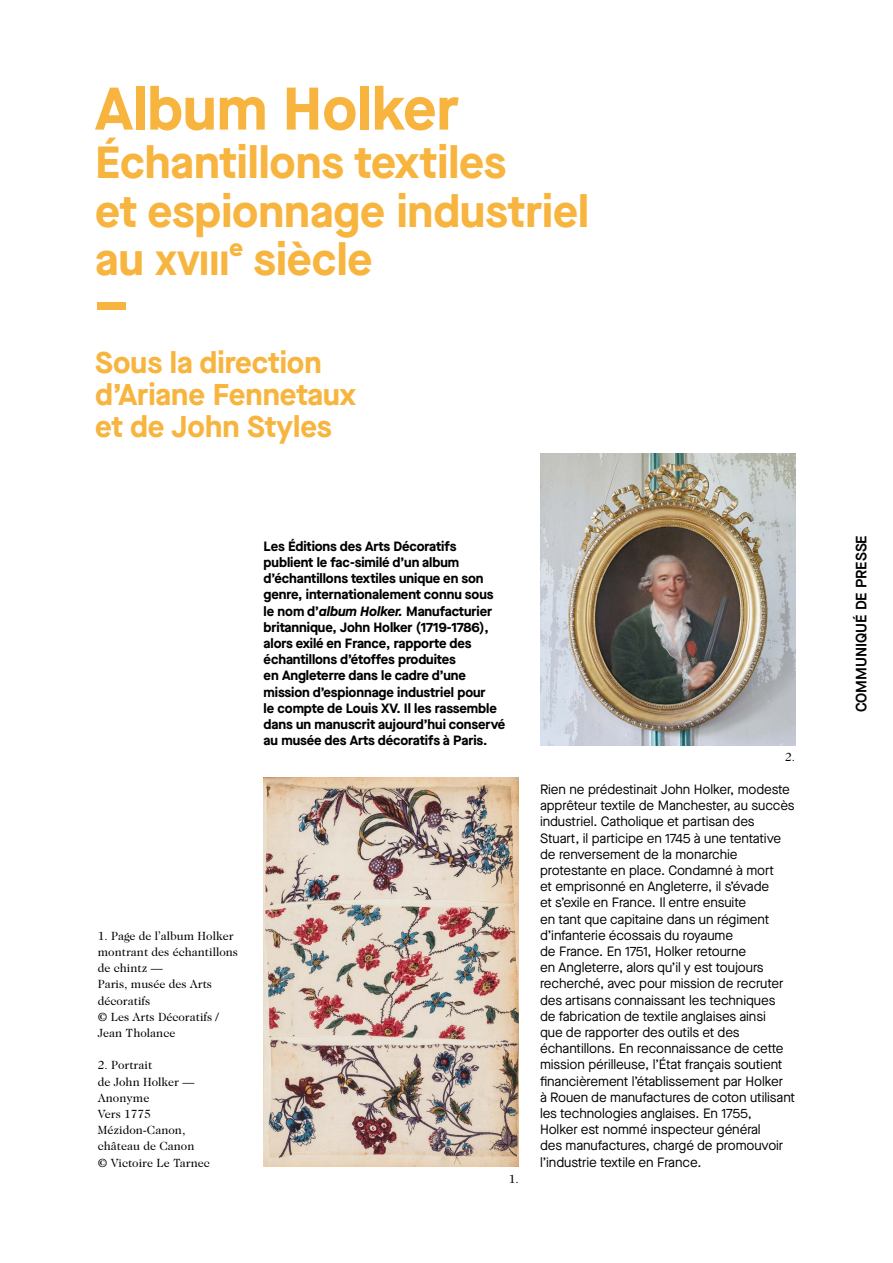
<style>
.page{position:relative;width:893px;height:1263px;background:#fff}
.page>*{position:absolute;margin:0;border:0;box-sizing:border-box;transform-origin:0 0}
.t1{font:700 60px "Maison Neue";color:#f7b53f}
.t2{font:700 45px/48.6px "Maison Neue";color:#f7b53f}
.t3{font:700 30px/32.4px "Maison Neue";color:#f7b53f}
.t4{font:600 15px "Maison Neue";color:#000}
.t5{font:13.5px/16.2px "Maison Neue";letter-spacing:-.005em;color:#000}
.t6{font:700 13.5px/16.2px "Maison Neue";letter-spacing:-.005em;color:#000}
.t7{font:12px/16.2px "Caslon 224 Std";color:#000}
.s1{font-weight:800;font-size:33.6px}
.s2{font-style:italic}
</style>
<div class="page">
<img style="left:264px;top:778px;width:255px;height:388px">
<img style="left:540px;top:454px;width:255px;height:291px">
<h1 class="t1" style="left:95px;top:66px;width:365px">Album Holker</h1>
<h2 class="t2" style="left:95px;top:137px;width:495px">Échantillons textiles<br>et espionnage industriel au <span class="s1">xviii</span>e siècle</h2>
<h1 class="t1" style="left:95px;top:260px;width:35px">–</h1>
<h3 class="t3" style="left:95px;top:345px;width:262px">Sous la direction d’Ariane Fennetaux et de John Styles</h3>
<p class="t7" style="left:98px;top:927px;width:142px">1. Page de l’album Holker montrant des échantillons de chintz —<br>Paris, musée des Arts décoratifs<br>© Les Arts Décoratifs /<br>Jean Tholance</p>
<p class="t7" style="left:98px;top:1057px;width:114px">2. Portrait<br>de John Holker —<br>Anonyme<br>Vers 1775<br>Mézidon-Canon, château de Canon<br>© Victoire Le Tarnec</p>
<p class="t6" style="left:264px;top:538px;width:243px">Les Éditions des Arts Décoratifs publient le fac-similé d’un album d’échantillons textiles unique en son genre, internationalement connu sous le nom d’<span class="s2">album Holker.</span> Manufacturier britannique, John Holker (1719-1786), alors exilé en France, rapporte des échantillons d’étoffes produites<br>en Angleterre dans le cadre d’une mission d’espionnage industriel pour<br>le compte de Louis XV. Il les rassemble dans un manuscrit aujourd’hui conservé au musée des Arts décoratifs à Paris.</p>
<p class="t7" style="left:509px;top:1170px;width:12px">1.</p>
<p class="t7" style="left:785px;top:749px;width:12px">2.</p>
<p class="t5" style="left:540px;top:781px;width:257px">Rien ne prédestinait John Holker, modeste apprêteur textile de Manchester, au succès industriel. Catholique et partisan des Stuart, il participe en 1745 à une tentative de renversement de la monarchie protestante en place. Condamné à mort<br>et emprisonné en Angleterre, il s’évade<br>et s’exile en France. Il entre ensuite<br>en tant que capitaine dans un régiment d’infanterie écossais du royaume<br>de France. En 1751, Holker retourne<br>en Angleterre, alors qu’il y est toujours recherché, avec pour mission de recruter des artisans connaissant les techniques<br>de fabrication de textile anglaises ainsi<br>que de rapporter des outils et des échantillons. En reconnaissance de cette mission périlleuse, l’État français soutient financièrement l’établissement par Holker<br>à Rouen de manufactures de coton utilisant les technologies anglaises. En 1755,<br>Holker est nommé inspecteur général<br>des manufactures, chargé de promouvoir l’industrie textile en France.</p>
<p class="t4" style="left:851px;top:712px;width:179px;rotate:-90deg">COMMUNIQUÉ DE PRESSE</p>
</div>
